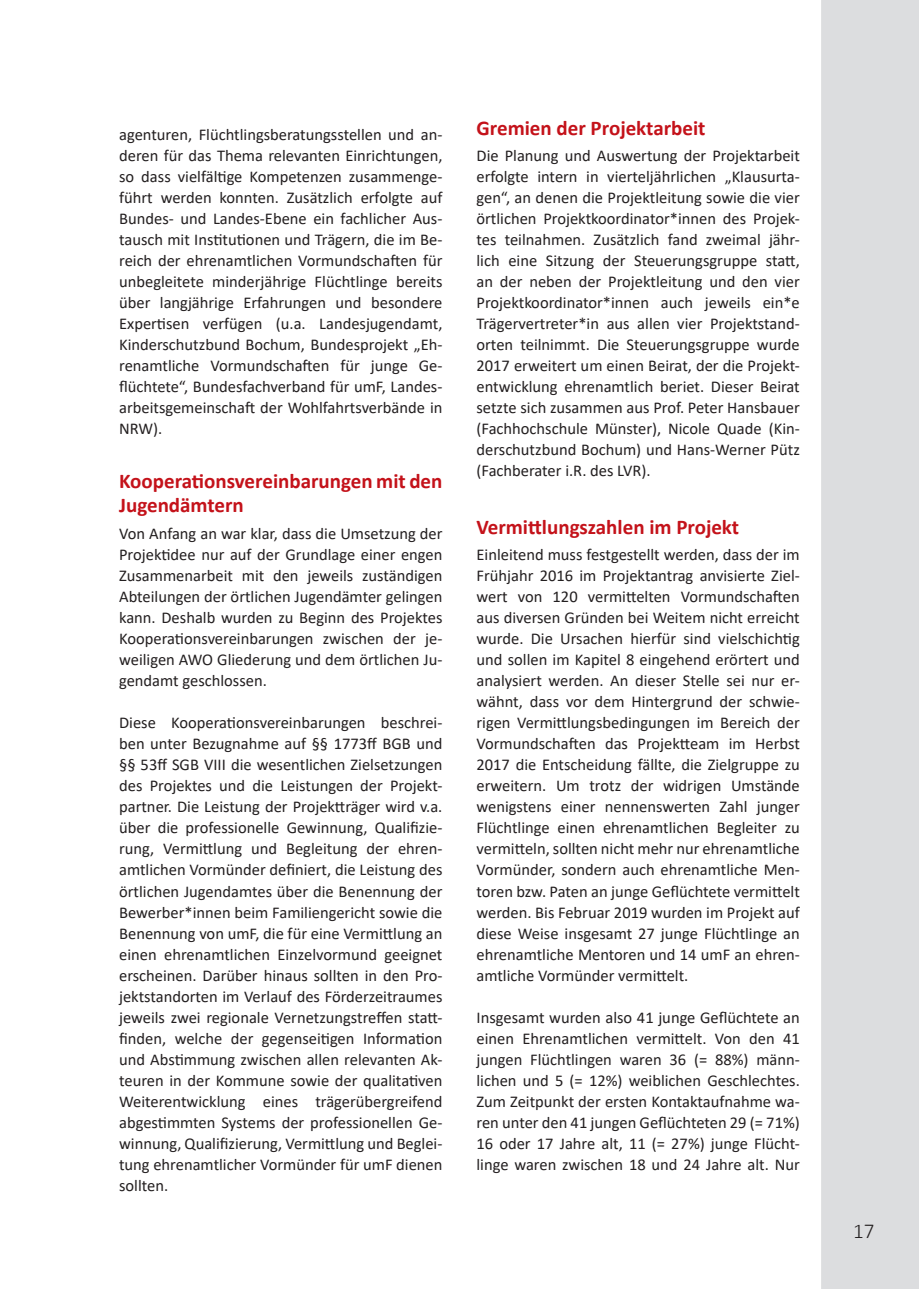
<style>
.page{position:relative;width:919px;height:1289px;background:#fff}
.page>*{position:absolute;margin:0;border:0;box-sizing:border-box;transform-origin:0 0}
.Überschrift_2{font:700 21px/24px "Calibri";color:#c4121a}
.t1{font:300 21px "Calibri";color:#231f20}
.Fließtext{font:16.5px/21px "Calibri";color:#231f20;text-align:justify}
</style>
<div class="page">
<div style="left:821px;top:0;width:97px;height:1288px;background:#dcdddf"></div>
<p class="Fließtext" style="left:119px;top:124px;width:325px">agenturen, Flüchtlingsberatungsstellen und an&shy;deren für das Thema relevanten Einrichtungen, so dass vielfältige Kompetenzen zusammenge&shy;führt werden konnten. Zusätzlich erfolgte auf Bundes- und Landes-Ebene ein fachlicher Aus&shy;tausch mit Institutionen und Trägern, die im Be&shy;reich der ehrenamtlichen Vormundschaften für unbegleitete minderjährige Flüchtlinge bereits über langjährige Erfahrungen und besondere Expertisen verfügen (u.a. Landesjugendamt, Kinderschutzbund Bochum, Bundesprojekt „Eh&shy;renamtliche Vormundschaften für junge Ge&shy;flüchtete“, Bundesfachverband für umF, Landes&shy;arbeitsgemeinschaft der Wohlfahrtsverbände in NRW).</p>
<p class="Überschrift_2" style="left:119px;top:468px;width:325px">Kooperationsvereinbarungen mit den<br>Jugendämtern</p>
<p class="Fließtext" style="left:119px;top:523px;width:325px">Von Anfang an war klar, dass die Umsetzung der Projektidee nur auf der Grundlage einer engen Zusammenarbeit mit den jeweils zuständigen Abteilungen der örtlichen Jugendämter gelingen kann. Deshalb wurden zu Beginn des Projektes Kooperationsvereinbarungen zwischen der je&shy;weiligen AWO Gliederung und dem örtlichen Ju&shy;gendamt geschlossen.</p>
<p class="Fließtext" style="left:119px;top:712px;width:325px">Diese Kooperationsvereinbarungen beschrei&shy;ben unter Bezugnahme auf §§ 1773ff BGB und §§ 53ff SGB VIII die wesentlichen Zielsetzungen des Projektes und die Leistungen der Projekt&shy;partner. Die Leistung der Projektträger wird v.a. über die professionelle Gewinnung, Qualifizie&shy;rung, Vermittlung und Begleitung der ehren&shy;amtlichen Vormünder definiert, die Leistung des örtlichen Jugendamtes über die Benennung der Bewerber*innen beim Familiengericht sowie die Benennung von umF, die für eine Vermittlung an einen ehrenamtlichen Einzelvormund geeignet erscheinen. Darüber hinaus sollten in den Pro&shy;jektstandorten im Verlauf des Förderzeitraumes jeweils zwei regionale Vernetzungstreffen statt&shy;finden, welche der gegenseitigen Information und Abstimmung zwischen allen relevanten Ak&shy;teuren in der Kommune sowie der qualitativen Weiterentwicklung eines trägerübergreifend abgestimmten Systems der professionellen Ge&shy;winnung, Qualifizierung, Vermittlung und Beglei&shy;tung ehrenamtlicher Vormünder für umF dienen sollten.</p>
<p class="Überschrift_2" style="left:476px;top:115px;width:230px">Gremien der Projektarbeit</p>
<p class="Fließtext" style="left:476px;top:145px;width:325px">Die Planung und Auswertung der Projektarbeit erfolgte intern in vierteljährlichen „Klausurta&shy;gen“, an denen die Projektleitung sowie die vier örtlichen Projektkoordinator*innen des Projek&shy;tes teilnahmen. Zusätzlich fand zweimal jähr&shy;lich eine Sitzung der Steuerungsgruppe statt, an der neben der Projektleitung und den vier Projektkoordinator*innen auch jeweils ein*e Trägervertreter*in aus allen vier Projektstand&shy;orten teilnimmt. Die Steuerungsgruppe wurde 2017 erweitert um einen Beirat, der die Projekt&shy;entwicklung ehrenamtlich beriet. Dieser Beirat setzte sich zusammen aus Prof. Peter Hansbauer (Fachhochschule Münster), Nicole Quade (Kin&shy;derschutzbund Bochum) und Hans-Werner Pütz (Fachberater i.R. des LVR).</p>
<p class="Überschrift_2" style="left:476px;top:515px;width:264px">Vermittlungszahlen im Projekt</p>
<p class="Fließtext" style="left:476px;top:544px;width:325px">Einleitend muss festgestellt werden, dass der im Frühjahr 2016 im Projektantrag anvisierte Ziel&shy;wert von 120 vermittelten Vormundschaften aus diversen Gründen bei Weitem nicht erreicht wurde. Die Ursachen hierfür sind vielschichtig und sollen im Kapitel 8 eingehend erörtert und analysiert werden. An dieser Stelle sei nur er&shy;wähnt, dass vor dem Hintergrund der schwie&shy;rigen Vermittlungsbedingungen im Bereich der Vormundschaften das Projektteam im Herbst 2017 die Entscheidung fällte, die Zielgruppe zu erweitern. Um trotz der widrigen Umstände wenigstens einer nennenswerten Zahl junger Flüchtlinge einen ehrenamtlichen Begleiter zu vermitteln, sollten nicht mehr nur ehrenamtliche Vormünder, sondern auch ehrenamtliche Men&shy;toren bzw. Paten an junge Geflüchtete vermittelt werden. Bis Februar 2019 wurden im Projekt auf diese Weise insgesamt 27 junge Flüchtlinge an ehrenamtliche Mentoren und 14 umF an ehren&shy;amtliche Vormünder vermittelt.</p>
<p class="Fließtext" style="left:476px;top:1006px;width:325px">Insgesamt wurden also 41 junge Geflüchtete an einen Ehrenamtlichen vermittelt. Von den 41 jungen Flüchtlingen waren 36 (= 88%) männ&shy;lichen und 5 (= 12%) weiblichen Geschlechtes.<br>Zum Zeitpunkt der ersten Kontaktaufnahme wa&shy;ren unter den 41 jungen Geflüchteten 29 (= 71%)<br>16 oder 17 Jahre alt, 11 (= 27%) junge Flücht&shy;linge waren zwischen 18 und 24 Jahre alt. Nur</p>
<p class="t1" style="left:853px;top:1217px;width:23px">17</p>
</div>
